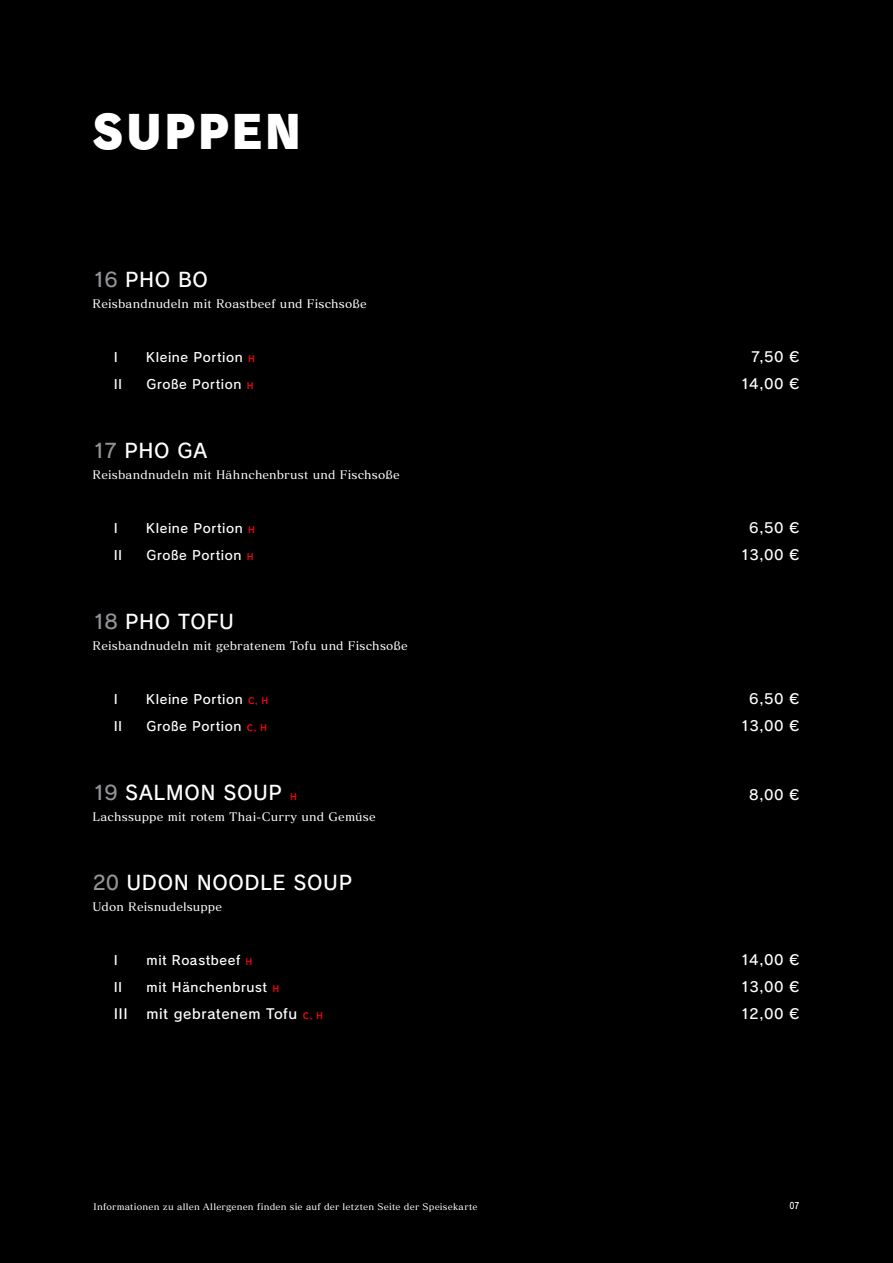
<style>
.page{position:relative;width:893px;height:1263px;background:#000}
.page>*{position:absolute;margin:0;border:0;box-sizing:border-box;transform-origin:0 0}
.t1{font:45px "Rodin Pro UB";letter-spacing:.025em;color:#fff}
.t2{font:19.5px "Rodin Pro DB";letter-spacing:.025em;color:#fff}
.t3{font:13.8px "Rodin NTLG Pro DB";letter-spacing:.04em;color:#fff}
.t4{font:12.75px "Rodin NTLG Pro DB";letter-spacing:.045em;color:#fff}
.t5{font:11.7px "Matisse Minori Pro DB";letter-spacing:.01em;color:#fff}
.t6{font:9px "Matisse Minori Pro DB";letter-spacing:.015em;color:#fff}
.t7{font:9px "Rodin Bokutoh Pro DB";color:#fff}
.t8{font:8.7px "Rodin NTLG Pro B";color:#e30613}
.s1{color:#949498}
.s2{font-family:"Rodin NTLG Pro B";font-size:8.7px;color:#e30613}
</style>
<div class="page">
<h1 class="t1" style="left:92px;top:99px;width:211px">SUPPEN</h1>
<h2 class="t2" style="left:93px;top:266px;width:117px"><span class="s1">16</span> PHO BO</h2>
<p class="t5" style="left:93px;top:296px;width:276px">Reisbandnudeln mit Roastbeef und Fischsoße</p>
<p class="t4" style="left:114px;top:348px;width:5px">I</p>
<p class="t4" style="left:147px;top:348px;width:110px">Kleine Portion <span class="s2">H</span></p>
<p class="t3" style="left:751px;top:347px;width:50px">7,50 €</p>
<p class="t4" style="left:114px;top:375px;width:10px">II</p>
<p class="t4" style="left:147px;top:375px;width:109px">Große Portion <span class="s2">H</span></p>
<p class="t3" style="left:740px;top:374px;width:61px">14,00 €</p>
<h2 class="t2" style="left:93px;top:437px;width:116px"><span class="s1">17</span> PHO GA</h2>
<p class="t5" style="left:93px;top:467px;width:309px">Reisbandnudeln mit Hähnchenbrust und Fischsoße</p>
<p class="t4" style="left:114px;top:519px;width:5px">I</p>
<p class="t4" style="left:147px;top:519px;width:110px">Kleine Portion <span class="s2">H</span></p>
<p class="t3" style="left:749px;top:518px;width:52px">6,50 €</p>
<p class="t4" style="left:114px;top:546px;width:10px">II</p>
<p class="t4" style="left:147px;top:546px;width:109px">Große Portion <span class="s2">H</span></p>
<p class="t3" style="left:740px;top:545px;width:60px">13,00 €</p>
<h2 class="t2" style="left:93px;top:608px;width:143px"><span class="s1">18</span> PHO TOFU</h2>
<p class="t5" style="left:93px;top:638px;width:317px">Reisbandnudeln mit gebratenem Tofu und Fischsoße</p>
<p class="t4" style="left:114px;top:690px;width:5px">I</p>
<p class="t4" style="left:147px;top:690px;width:123px">Kleine Portion <span class="s2">C, H</span></p>
<p class="t3" style="left:749px;top:689px;width:52px">6,50 €</p>
<p class="t4" style="left:114px;top:717px;width:10px">II</p>
<p class="t4" style="left:147px;top:717px;width:122px">Große Portion <span class="s2">C, H</span></p>
<p class="t3" style="left:740px;top:716px;width:60px">13,00 €</p>
<h2 class="t2" style="left:93px;top:779px;width:191px"><span class="s1">19</span> SALMON SOUP</h2>
<p class="t8" style="left:290px;top:790px;width:8px">H</p>
<p class="t3" style="left:749px;top:785px;width:52px">8,00 €</p>
<p class="t5" style="left:93px;top:809px;width:285px">Lachssuppe mit rotem Thai-Curry und Gemüse</p>
<h2 class="t2" style="left:93px;top:869px;width:261px"><span class="s1">20</span> UDON NOODLE SOUP</h2>
<p class="t5" style="left:93px;top:899px;width:131px">Udon Reisnudelsuppe</p>
<p class="t4" style="left:114px;top:951px;width:5px">I</p>
<p class="t4" style="left:147px;top:951px;width:107px">mit Roastbeef <span class="s2">H</span></p>
<p class="t3" style="left:740px;top:950px;width:61px">14,00 €</p>
<p class="t4" style="left:114px;top:978px;width:10px">II</p>
<p class="t4" style="left:147px;top:978px;width:134px">mit Hänchenbrust <span class="s2">H</span></p>
<p class="t3" style="left:740px;top:977px;width:60px">13,00 €</p>
<p class="t3" style="left:114px;top:1004px;width:15px">III</p>
<p class="t3" style="left:147px;top:1004px;width:178px">mit gebratenem Tofu <span class="s2">C, H</span></p>
<p class="t3" style="left:740px;top:1004px;width:61px">12,00 €</p>
<p class="t6" style="left:94px;top:1201px;width:386px">Informationen zu allen Allergenen finden sie auf der letzten Seite der Speisekarte</p>
<p class="t7" style="left:790px;top:1199px;width:11px">07</p>
</div>
